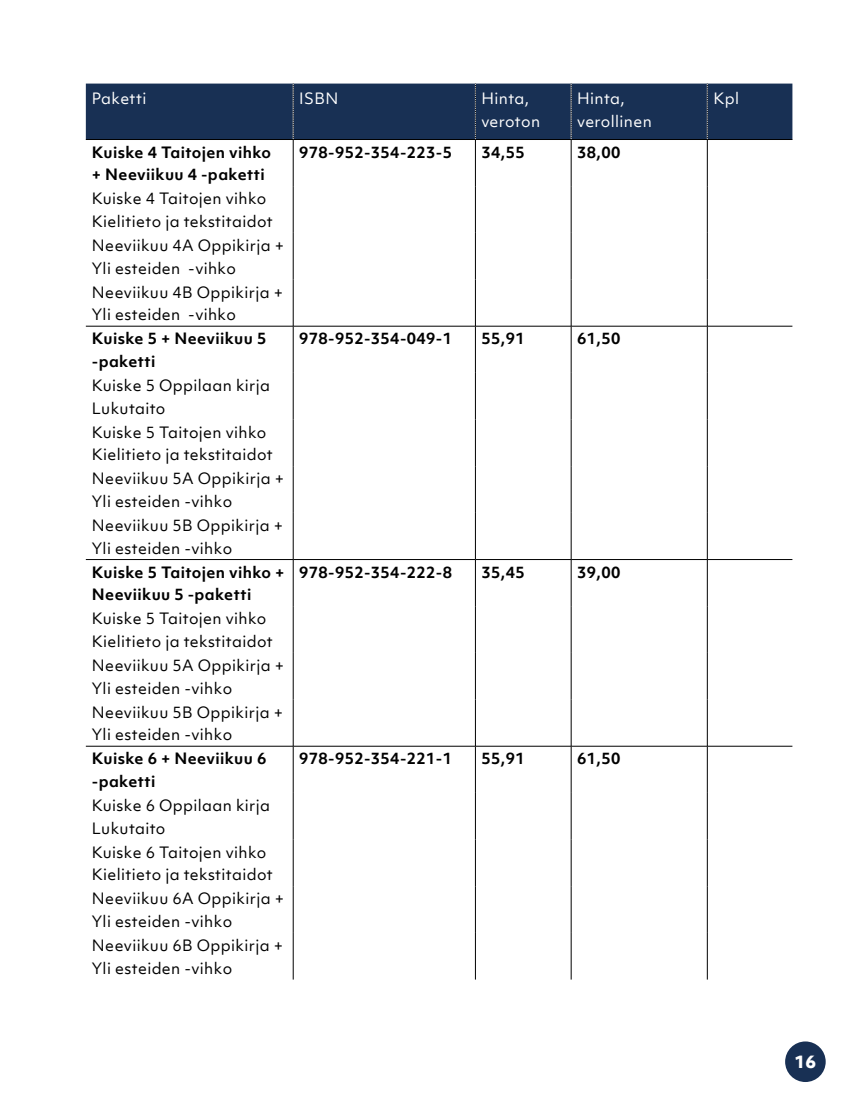
<style>
.page{position:relative;width:851px;height:1106px;background:#fff}
.page>*{position:absolute;margin:0;border:0;box-sizing:border-box;transform-origin:0 0}
.t1{font:800 16.5px "Objektiv Mk 1";color:#fff}
.t2{font:15px/22.5px "Objektiv Mk 1";letter-spacing:.025em;color:#000}
.t3{font:700 15px/22.5px "Objektiv Mk 1";letter-spacing:.025em;color:#000}
.t4{font:15px/22.5px "Objektiv Mk 1";letter-spacing:.025em;color:#fff}
</style>
<div class="page">
<div style="left:86px;top:84px;width:706px;height:55px;background:#183054"></div>
<svg style="left:293px;top:84px;width:1px;height:55px"></svg>
<svg style="left:475px;top:84px;width:1px;height:55px"></svg>
<svg style="left:571px;top:84px;width:1px;height:55px"></svg>
<svg style="left:707px;top:84px;width:1px;height:55px"></svg>
<hr style="left:293px;top:140px;width:1px;height:46px;background:#000">
<hr style="left:475px;top:140px;width:1px;height:46px;background:#000">
<hr style="left:571px;top:140px;width:1px;height:46px;background:#000">
<hr style="left:707px;top:140px;width:1px;height:46px;background:#000">
<hr style="left:293px;top:186px;width:1px;height:47px;background:#000">
<hr style="left:475px;top:186px;width:1px;height:47px;background:#000">
<hr style="left:571px;top:186px;width:1px;height:47px;background:#000">
<hr style="left:707px;top:186px;width:1px;height:47px;background:#000">
<hr style="left:293px;top:233px;width:1px;height:46px;background:#000">
<hr style="left:475px;top:233px;width:1px;height:46px;background:#000">
<hr style="left:571px;top:233px;width:1px;height:46px;background:#000">
<hr style="left:707px;top:233px;width:1px;height:46px;background:#000">
<hr style="left:293px;top:279px;width:1px;height:47px;background:#000">
<hr style="left:475px;top:279px;width:1px;height:47px;background:#000">
<hr style="left:571px;top:279px;width:1px;height:47px;background:#000">
<hr style="left:707px;top:279px;width:1px;height:47px;background:#000">
<hr style="left:86px;top:326px;width:207px;height:1px;background:#000">
<hr style="left:293px;top:326px;width:182px;height:1px;background:#000">
<hr style="left:293px;top:326px;width:1px;height:47px;background:#000">
<hr style="left:475px;top:326px;width:96px;height:1px;background:#000">
<hr style="left:475px;top:326px;width:1px;height:47px;background:#000">
<hr style="left:571px;top:326px;width:136px;height:1px;background:#000">
<hr style="left:571px;top:326px;width:1px;height:47px;background:#000">
<hr style="left:707px;top:326px;width:85px;height:1px;background:#000">
<hr style="left:707px;top:326px;width:1px;height:47px;background:#000">
<hr style="left:293px;top:373px;width:1px;height:46px;background:#000">
<hr style="left:475px;top:373px;width:1px;height:46px;background:#000">
<hr style="left:571px;top:373px;width:1px;height:46px;background:#000">
<hr style="left:707px;top:373px;width:1px;height:46px;background:#000">
<hr style="left:293px;top:419px;width:1px;height:47px;background:#000">
<hr style="left:475px;top:419px;width:1px;height:47px;background:#000">
<hr style="left:571px;top:419px;width:1px;height:47px;background:#000">
<hr style="left:707px;top:419px;width:1px;height:47px;background:#000">
<hr style="left:293px;top:466px;width:1px;height:47px;background:#000">
<hr style="left:475px;top:466px;width:1px;height:47px;background:#000">
<hr style="left:571px;top:466px;width:1px;height:47px;background:#000">
<hr style="left:707px;top:466px;width:1px;height:47px;background:#000">
<hr style="left:293px;top:513px;width:1px;height:46px;background:#000">
<hr style="left:475px;top:513px;width:1px;height:46px;background:#000">
<hr style="left:571px;top:513px;width:1px;height:46px;background:#000">
<hr style="left:707px;top:513px;width:1px;height:46px;background:#000">
<hr style="left:293px;top:559px;width:1px;height:47px;background:#000">
<hr style="left:475px;top:559px;width:1px;height:47px;background:#000">
<hr style="left:571px;top:559px;width:1px;height:47px;background:#000">
<hr style="left:707px;top:559px;width:1px;height:47px;background:#000">
<hr style="left:293px;top:606px;width:1px;height:47px;background:#000">
<hr style="left:475px;top:606px;width:1px;height:47px;background:#000">
<hr style="left:571px;top:606px;width:1px;height:47px;background:#000">
<hr style="left:707px;top:606px;width:1px;height:47px;background:#000">
<hr style="left:293px;top:653px;width:1px;height:46px;background:#000">
<hr style="left:475px;top:653px;width:1px;height:46px;background:#000">
<hr style="left:571px;top:653px;width:1px;height:46px;background:#000">
<hr style="left:707px;top:653px;width:1px;height:46px;background:#000">
<hr style="left:293px;top:699px;width:1px;height:47px;background:#000">
<hr style="left:475px;top:699px;width:1px;height:47px;background:#000">
<hr style="left:571px;top:699px;width:1px;height:47px;background:#000">
<hr style="left:707px;top:699px;width:1px;height:47px;background:#000">
<hr style="left:86px;top:746px;width:207px;height:1px;background:#000">
<hr style="left:293px;top:746px;width:182px;height:1px;background:#000">
<hr style="left:293px;top:746px;width:1px;height:47px;background:#000">
<hr style="left:475px;top:746px;width:96px;height:1px;background:#000">
<hr style="left:475px;top:746px;width:1px;height:47px;background:#000">
<hr style="left:571px;top:746px;width:136px;height:1px;background:#000">
<hr style="left:571px;top:746px;width:1px;height:47px;background:#000">
<hr style="left:707px;top:746px;width:85px;height:1px;background:#000">
<hr style="left:707px;top:746px;width:1px;height:47px;background:#000">
<hr style="left:293px;top:793px;width:1px;height:46px;background:#000">
<hr style="left:475px;top:793px;width:1px;height:46px;background:#000">
<hr style="left:571px;top:793px;width:1px;height:46px;background:#000">
<hr style="left:707px;top:793px;width:1px;height:46px;background:#000">
<hr style="left:293px;top:839px;width:1px;height:47px;background:#000">
<hr style="left:475px;top:839px;width:1px;height:47px;background:#000">
<hr style="left:571px;top:839px;width:1px;height:47px;background:#000">
<hr style="left:707px;top:839px;width:1px;height:47px;background:#000">
<hr style="left:293px;top:886px;width:1px;height:46px;background:#000">
<hr style="left:475px;top:886px;width:1px;height:46px;background:#000">
<hr style="left:571px;top:886px;width:1px;height:46px;background:#000">
<hr style="left:707px;top:886px;width:1px;height:46px;background:#000">
<hr style="left:293px;top:932px;width:1px;height:47px;background:#000">
<hr style="left:475px;top:932px;width:1px;height:47px;background:#000">
<hr style="left:571px;top:932px;width:1px;height:47px;background:#000">
<hr style="left:707px;top:932px;width:1px;height:47px;background:#000">
<hr style="left:86px;top:139px;width:207px;height:1px;background:#000">
<hr style="left:293px;top:139px;width:182px;height:1px;background:#000">
<hr style="left:475px;top:139px;width:96px;height:1px;background:#000">
<hr style="left:571px;top:139px;width:136px;height:1px;background:#000">
<hr style="left:707px;top:139px;width:85px;height:1px;background:#000">
<hr style="left:86px;top:559px;width:207px;height:1px;background:#000">
<hr style="left:293px;top:559px;width:182px;height:1px;background:#000">
<hr style="left:475px;top:559px;width:96px;height:1px;background:#000">
<hr style="left:571px;top:559px;width:136px;height:1px;background:#000">
<hr style="left:707px;top:559px;width:85px;height:1px;background:#000">
<div style="left:785px;top:1041px;width:40px;height:41px;background:#183054;border-radius:50%"></div>
<p class="t4" style="left:92px;top:87px;width:56px">Paketti</p>
<p class="t4" style="left:299px;top:87px;width:41px">ISBN</p>
<p class="t4" style="left:481px;top:87px;width:60px">Hinta, veroton</p>
<p class="t4" style="left:577px;top:87px;width:76px">Hinta, verollinen</p>
<p class="t4" style="left:713px;top:87px;width:27px">Kpl</p>
<p class="t3" style="left:92px;top:140px;width:181px">Kuiske 4 Taitojen vihko + Neeviikuu 4 -paketti</p>
<p class="t3" style="left:299px;top:140px;width:154px">978-952-354-223-5</p>
<p class="t3" style="left:481px;top:140px;width:45px">34,55</p>
<p class="t3" style="left:577px;top:140px;width:45px">38,00</p>
<p class="t2" style="left:92px;top:187px;width:182px">Kuiske 4 Taitojen vihko<br>Kielitieto ja tekstitaidot</p>
<p class="t2" style="left:92px;top:234px;width:194px">Neeviikuu 4A Oppikirja +<br>Yli esteiden -vihko</p>
<p class="t2" style="left:92px;top:281px;width:193px">Neeviikuu 4B Oppikirja +<br>Yli esteiden -vihko</p>
<p class="t3" style="left:92px;top:327px;width:176px">Kuiske 5 + Neeviikuu 5 -paketti</p>
<p class="t3" style="left:299px;top:327px;width:154px">978-952-354-049-1</p>
<p class="t3" style="left:481px;top:327px;width:45px">55,91</p>
<p class="t3" style="left:577px;top:327px;width:45px">61,50</p>
<p class="t2" style="left:92px;top:374px;width:180px">Kuiske 5 Oppilaan kirja<br>Lukutaito</p>
<p class="t2" style="left:92px;top:420px;width:182px">Kuiske 5 Taitojen vihko<br>Kielitieto ja tekstitaidot</p>
<p class="t2" style="left:92px;top:467px;width:194px">Neeviikuu 5A Oppikirja +<br>Yli esteiden -vihko</p>
<p class="t2" style="left:92px;top:514px;width:193px">Neeviikuu 5B Oppikirja +<br>Yli esteiden -vihko</p>
<p class="t3" style="left:92px;top:560px;width:194px">Kuiske 5 Taitojen vihko +<br>Neeviikuu 5 -paketti</p>
<p class="t3" style="left:299px;top:560px;width:154px">978-952-354-222-8</p>
<p class="t3" style="left:481px;top:560px;width:45px">35,45</p>
<p class="t3" style="left:577px;top:560px;width:45px">39,00</p>
<p class="t2" style="left:92px;top:607px;width:182px">Kuiske 5 Taitojen vihko<br>Kielitieto ja tekstitaidot</p>
<p class="t2" style="left:92px;top:654px;width:194px">Neeviikuu 5A Oppikirja +<br>Yli esteiden -vihko</p>
<p class="t2" style="left:92px;top:700px;width:193px">Neeviikuu 5B Oppikirja +<br>Yli esteiden -vihko</p>
<p class="t3" style="left:92px;top:747px;width:176px">Kuiske 6 + Neeviikuu 6 -paketti</p>
<p class="t3" style="left:299px;top:747px;width:154px">978-952-354-221-1</p>
<p class="t3" style="left:481px;top:747px;width:45px">55,91</p>
<p class="t3" style="left:577px;top:747px;width:45px">61,50</p>
<p class="t2" style="left:92px;top:794px;width:180px">Kuiske 6 Oppilaan kirja<br>Lukutaito</p>
<p class="t2" style="left:92px;top:840px;width:182px">Kuiske 6 Taitojen vihko<br>Kielitieto ja tekstitaidot</p>
<p class="t2" style="left:92px;top:887px;width:194px">Neeviikuu 6A Oppikirja +<br>Yli esteiden -vihko</p>
<p class="t2" style="left:92px;top:934px;width:193px">Neeviikuu 6B Oppikirja +<br>Yli esteiden -vihko</p>
<p class="t1" style="left:794px;top:1050px;width:23px">16</p>
</div>
